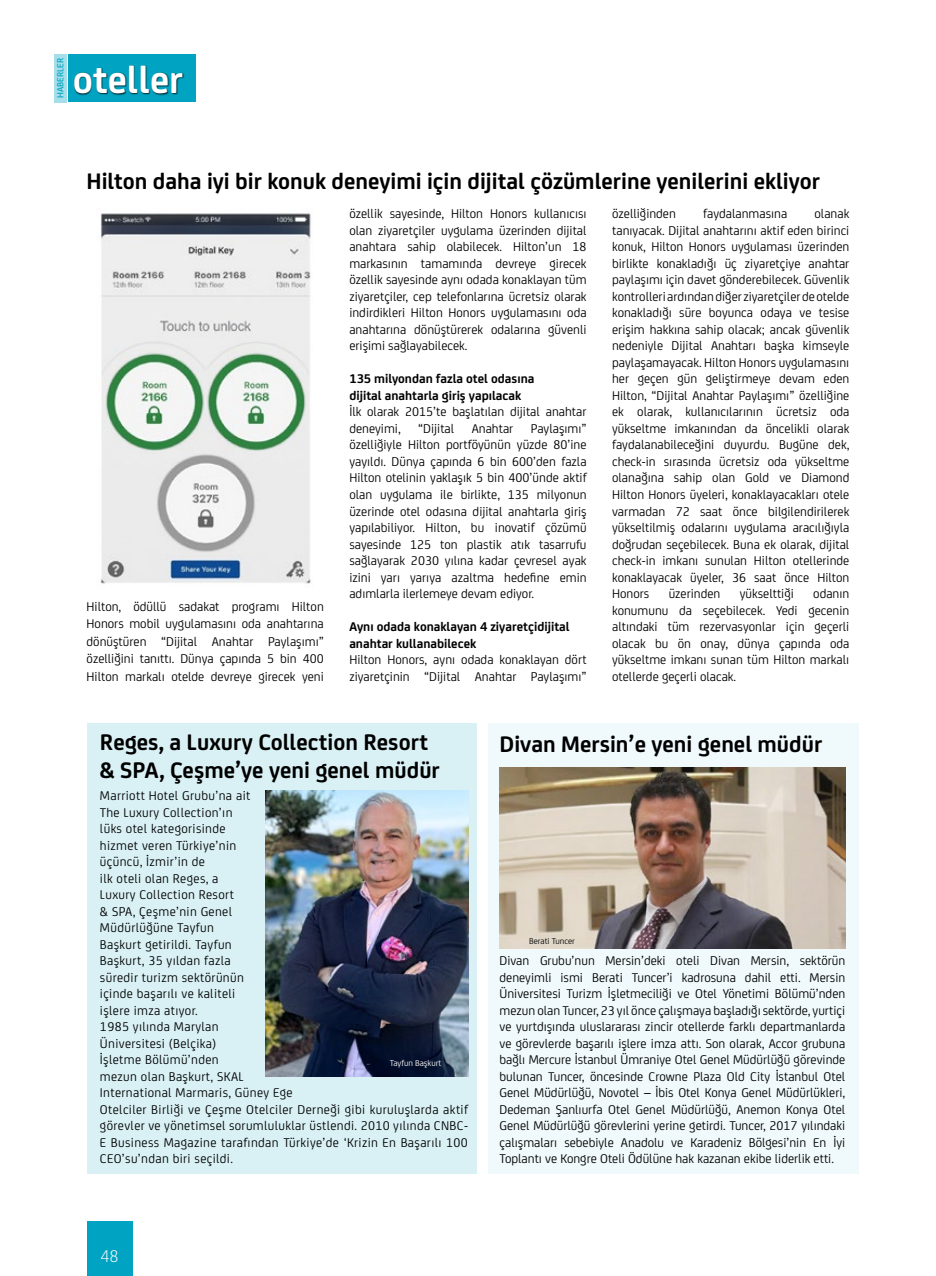
<style>
.page{position:relative;width:936px;height:1276px;background:#fff}
.page>*{position:absolute;margin:0;border:0;box-sizing:border-box;transform-origin:0 0}
.t1{font:700 40.5px "FS Joey";color:#fff}
.t2{font:700 24px/28.8px "FS Joey";color:#000}
.t3{font:300 18px "FS Joey";color:#fff}
.t4{font:13.5px/16.5px "FS Joey";letter-spacing:.025em;color:#000;text-align:justify}
.t5{font:13.5px/16.5px "FS Joey";color:#000}
.t6{font:700 13.5px/16.5px "FS Joey";color:#000}
.t7{font:500 9.6px "FS Joey";color:#00a4c2}
.t8{font:9px "FS Joey";color:#fff}
.t9{font:9px "FS Joey";color:#000}
</style>
<div class="page">
<div style="left:54px;top:54px;width:12px;height:49px;background:#a6dfe9"></div>
<div style="left:68px;top:54px;width:128px;height:48px;background:#00a4c2"></div>
<div style="left:74px;top:65px;width:111px;height:31px;background:#000;opacity:.75"></div>
<div style="left:87px;top:1222px;width:45px;height:54px;background:#00a4c2"></div>
<div style="left:488px;top:723px;width:370px;height:451px;background:#f0f9fb"></div>
<div style="left:87px;top:723px;width:389px;height:451px;background:#d9f1f5"></div>
<img style="left:100px;top:213px;width:211px;height:371px">
<img style="left:265px;top:790px;width:203px;height:286px">
<img style="left:499px;top:767px;width:346px;height:181px">
<p class="t7" style="left:53px;top:98px;width:41px;rotate:-90deg">HABERLER</p>
<h1 class="t1" style="left:73px;top:49px;width:112px">oteller</h1>
<h2 class="t2" style="left:87px;top:165px;width:735px">Hilton daha iyi bir konuk deneyimi için dijital çözümlerine yenilerini ekliyor</h2>
<p class="t4" style="left:87px;top:596px;width:239px;line-height:17.5px">Hilton, ödüllü sadakat programı Hilton Honors mobil uygulamasını oda anahtarına dönüştüren “Dijital Anahtar Paylaşımı” özelliğini tanıttı. Dünya çapında 5 bin 400<br>Hilton markalı otelde devreye girecek yeni</p>
<p class="t4" style="left:349px;top:205px;width:239px">özellik sayesinde, Hilton Honors kullanıcısı olan ziyaretçiler uygulama üzerinden dijital anahtara sahip olabilecek. Hilton’un 18 markasının tamamında devreye girecek özellik sayesinde aynı odada konaklayan tüm ziyaretçiler, cep telefonlarına ücretsiz olarak indirdikleri Hilton Honors uygulamasını oda anahtarına dönüştürerek odalarına güvenli erişimi sağlayabilecek.</p>
<p class="t6" style="left:349px;top:370px;width:186px">135 milyondan fazla otel odasına dijital anahtarla giriş yapılacak</p>
<p class="t5" style="left:349px;top:403px;width:239px">İlk olarak 2015’te başlatılan dijital anahtar deneyimi,</p>
<p class="t5" style="left:418px;top:419px;width:38px">“Dijital</p>
<p class="t5" style="left:471px;top:419px;width:43px">Anahtar</p>
<p class="t4" style="left:349px;top:419px;width:239px;text-indent:181px">Paylaşımı” özelliğiyle Hilton portföyünün yüzde 80’ine yayıldı. Dünya çapında 6 bin 600’den fazla Hilton otelinin yaklaşık 5 bin 400’ünde aktif olan uygulama ile birlikte, 135 milyonun üzerinde otel odasına dijital anahtarla giriş yapılabiliyor. Hilton, bu inovatif çözümü sayesinde 125 ton plastik atık tasarrufu sağlayarak 2030 yılına kadar çevresel ayak izini yarı yarıya azaltma hedefine emin adımlarla ilerlemeye devam ediyor.</p>
<p class="t6" style="left:349px;top:617px;width:222px">Aynı odada konaklayan 4 ziyaretçidijital anahtar kullanabilecek</p>
<p class="t5" style="left:349px;top:650px;width:239px">Hilton Honors, aynı odada konaklayan dört ziyaretçinin “Dijital Anahtar Paylaşımı”</p>
<p class="t5" style="left:612px;top:205px;width:65px">özelliğinden</p>
<p class="t5" style="left:703px;top:205px;width:86px">faydalanmasına</p>
<p class="t4" style="left:612px;top:205px;width:239px;text-indent:202px">olanak tanıyacak. Dijital anahtarını aktif eden birinci konuk, Hilton Honors uygulaması üzerinden birlikte konakladığı üç ziyaretçiye anahtar paylaşımı için davet gönderebilecek. Güvenlik kontrolleri ardından diğer ziyaretçiler de otelde konakladığı süre boyunca odaya ve tesise erişim hakkına sahip olacak; ancak güvenlik nedeniyle Dijital Anahtarı başka kimseyle paylaşamayacak. Hilton Honors uygulamasını her geçen gün geliştirmeye devam eden Hilton, “Dijital Anahtar Paylaşımı” özelliğine ek olarak, kullanıcılarının ücretsiz oda yükseltme imkanından da öncelikli olarak faydalanabileceğini duyurdu. Bugüne dek, check-in sırasında ücretsiz oda yükseltme olanağına sahip olan Gold ve Diamond Hilton Honors üyeleri, konaklayacakları otele varmadan 72 saat önce bilgilendirilerek yükseltilmiş odalarını uygulama aracılığıyla doğrudan seçebilecek. Buna ek olarak, dijital check-in imkanı sunulan Hilton otellerinde konaklayacak üyeler, 36 saat önce Hilton Honors</p>
<p class="t5" style="left:668px;top:584px;width:53px">üzerinden</p>
<p class="t5" style="left:739px;top:584px;width:56px">yükselttiği</p>
<p class="t4" style="left:612px;top:584px;width:239px;text-indent:201px">odanın konumunu da seçebilecek. Yedi gecenin altındaki tüm rezervasyonlar için geçerli olacak bu ön onay, dünya çapında oda yükseltme imkanı sunan tüm Hilton markalı otellerde geçerli olacak.</p>
<h2 class="t2" style="left:100px;top:725px;width:341px">Reges, a Luxury Collection Resort &amp; SPA, Çeşme’ye yeni genel müdür</h2>
<h2 class="t2" style="left:499px;top:728px;width:324px">Divan Mersin’e yeni genel müdür</h2>
<p class="t4" style="left:100px;top:787px;width:369px;text-align:left">Marriott Hotel Grubu’na ait<br>The Luxury Collection’ın<br>lüks otel kategorisinde<br>hizmet veren Türkiye’nin<br>üçüncü, İzmir’in de<br>ilk oteli olan Reges, a<br>Luxury Collection Resort<br>&amp; SPA, Çeşme’nin Genel<br>Müdürlüğüne Tayfun<br>Başkurt getirildi. Tayfun<br>Başkurt, 35 yıldan fazla<br>süredir turizm sektörünün<br>içinde başarılı ve kaliteli<br>işlere imza atıyor.<br>1985 yılında Marylan<br>Üniversitesi (Belçika)<br>İşletme Bölümü’nden<br>mezun olan Başkurt, SKAL<br>International Marmaris, Güney Ege<br>Otelciler Birliği ve Çeşme Otelciler Derneği gibi kuruluşlarda aktif görevler ve yönetimsel sorumluluklar üstlendi. 2010 yılında CNBC-<br>E Business Magazine tarafından Türkiye’de ‘Krizin En Başarılı 100<br>CEO’su’ndan biri seçildi.</p>
<p class="t8" style="left:389px;top:1056px;width:53px">Tayfun Başkurt</p>
<p class="t9" style="left:529px;top:935px;width:47px">Berati Tuncer</p>
<p class="t4" style="left:499px;top:951px;width:347px">Divan Grubu’nun Mersin’deki oteli Divan Mersin, sektörün deneyimli ismi Berati Tuncer’i kadrosuna dahil etti. Mersin Üniversitesi Turizm İşletmeciliği ve Otel Yönetimi Bölümü’nden mezun olan Tuncer, 23 yıl önce çalışmaya başladığı sektörde, yurtiçi ve yurtdışında uluslararası zincir otellerde farklı departmanlarda ve görevlerde başarılı işlere imza attı. Son olarak, Accor grubuna bağlı Mercure İstanbul Ümraniye Otel Genel Müdürlüğü görevinde bulunan Tuncer, öncesinde Crowne Plaza Old City İstanbul Otel Genel Müdürlüğü, Novotel – İbis Otel Konya Genel Müdürlükleri, Dedeman Şanlıurfa Otel Genel Müdürlüğü, Anemon Konya Otel Genel Müdürlüğü görevlerini yerine getirdi. Tuncer, 2017 yılındaki çalışmaları sebebiyle Anadolu ve Karadeniz Bölgesi’nin En İyi Toplantı ve Kongre Oteli Ödülüne hak kazanan ekibe liderlik etti.</p>
<h3 class="t3" style="left:100px;top:1243px;width:20px">48</h3>
</div>
